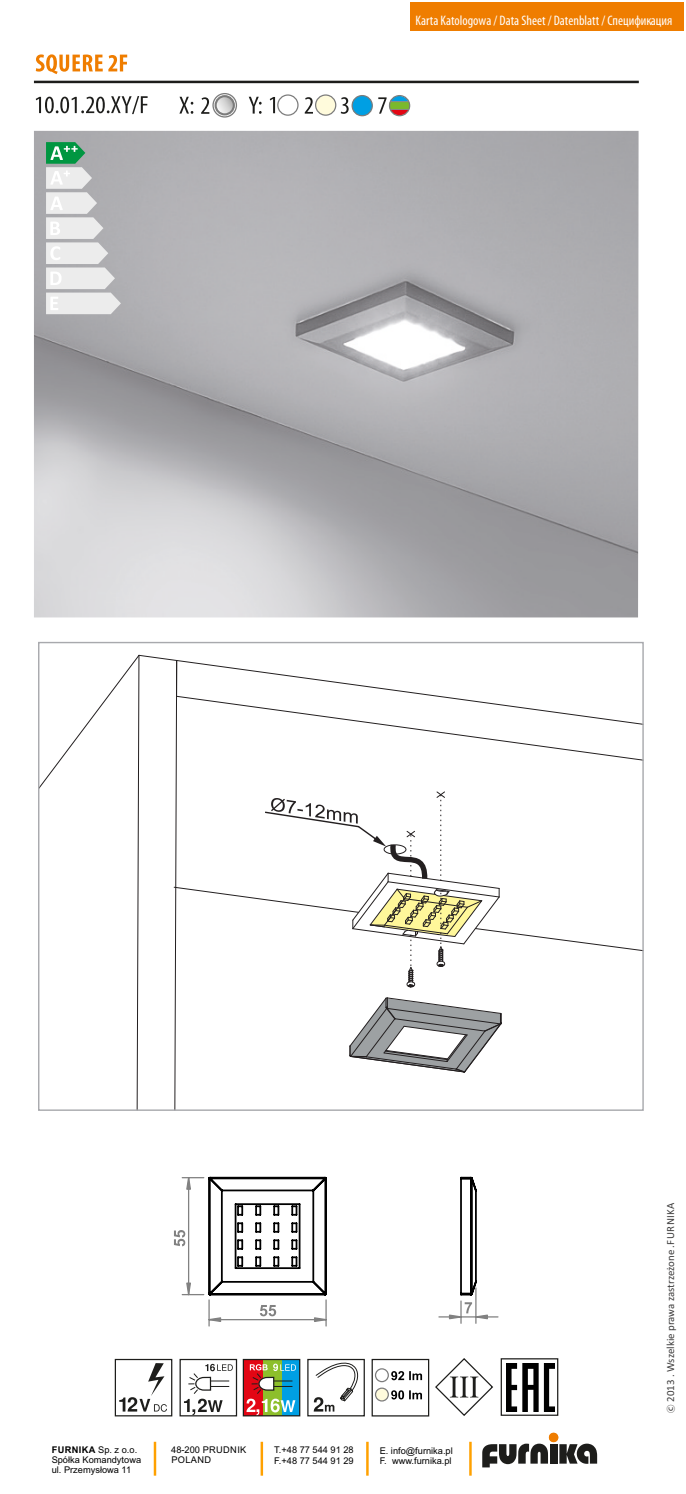
<style>
.page{position:relative;width:686px;height:1494px;background:#fff}
.page>*{position:absolute;margin:0;border:0;box-sizing:border-box;transform-origin:0 0}
.t1{font:condensed 13.75px "Myriad Pro";color:#fff}
.t2{font:11px "Calibri";color:#3c3b3b}
.t3{font:9.25px/10.2px "Arial";color:#000}
.t4{font:9.25px/10.2px "Arial";letter-spacing:.035em;color:#000}
.s1{font-weight:700}
.s2{font-family:"Koz Go Pr 6 N";font-weight:700;font-size:8.5px}
</style>
<div class="page">
<img style="left:34px;top:131px;width:604px;height:486px">
<svg style="left:46px;top:142px;width:75px;height:172px;background:#c9d0cd"></svg>
<hr style="left:34px;top:81px;width:604px;height:2px;background:#1d1d1b">
<svg style="left:36px;top:54px;width:91px;height:20px"></svg>
<hr style="left:208px;top:1300px;width:2px;height:26px;background:#818181">
<hr style="left:325px;top:1300px;width:2px;height:26px;background:#818181">
<svg style="left:174px;top:1176px;width:324px;height:147px"></svg>
<svg style="left:36px;top:96px;width:112px;height:18px"></svg>
<svg style="left:179px;top:97px;width:14px;height:17px"></svg>
<svg style="left:249px;top:97px;width:12px;height:17px"></svg>
<svg style="left:305px;top:97px;width:8px;height:17px"></svg>
<svg style="left:270px;top:97px;width:5px;height:16px"></svg>
<div style="left:315px;top:95px;width:21px;height:20px;background:#fffbdc;border-radius:50%"></div>
<div style="left:315px;top:94px;width:21px;height:22px;border:1px solid #7c7c7c;border-radius:50%"></div>
<div style="left:277px;top:94px;width:21px;height:22px;border:1px solid #7c7c7c;border-radius:50%"></div>
<svg style="left:351px;top:95px;width:22px;height:21px"></svg>
<svg style="left:341px;top:96px;width:31px;height:19px"></svg>
<div style="left:389px;top:95px;width:21px;height:21px;border:1px solid #7c7c7c;border-radius:50%"></div>
<svg style="left:378px;top:96px;width:31px;height:19px"></svg>
<svg style="left:201px;top:97px;width:8px;height:17px"></svg>
<svg style="left:216px;top:96px;width:18px;height:18px"></svg>
<div style="left:214px;top:95px;width:21px;height:20px;border:2px solid #7c7c7c;border-radius:50%"></div>
<div style="left:212px;top:93px;width:25px;height:25px;border:1px solid #7c7c7c;border-radius:50%"></div>
<div style="left:179px;top:1359px;width:58px;height:57px;border:1px solid #1d1d1b"></div>
<svg style="left:184px;top:1359px;width:49px;height:56px"></svg>
<div style="left:115px;top:1359px;width:57px;height:57px;border:1px solid #1d1d1b"></div>
<svg style="left:119px;top:1363px;width:48px;height:49px"></svg>
<div style="left:307px;top:1359px;width:58px;height:57px;border:1px solid #1d1d1b"></div>
<svg style="left:314px;top:1360px;width:45px;height:51px"></svg>
<div style="left:243px;top:1359px;width:20px;height:57px;background:#e30614"></div>
<div style="left:262px;top:1359px;width:20px;height:57px;background:#8dbf2b"></div>
<div style="left:282px;top:1359px;width:18px;height:56px;background:#009fe3"></div>
<div style="left:243px;top:1359px;width:57px;height:57px;border:1px solid #1d1d1b"></div>
<svg style="left:246px;top:1364px;width:50px;height:51px"></svg>
<div style="left:371px;top:1359px;width:58px;height:57px;background:#fff;border:1px solid #1d1d1b"></div>
<svg style="left:375px;top:1388px;width:13px;height:13px"></svg>
<div style="left:375px;top:1387px;width:14px;height:14px;border:1px solid #7c7c7c;border-radius:50%"></div>
<div style="left:375px;top:1368px;width:14px;height:14px;border:1px solid #7c7c7c;border-radius:50%"></div>
<svg style="left:391px;top:1371px;width:31px;height:9px"></svg>
<svg style="left:391px;top:1390px;width:31px;height:9px"></svg>
<div style="left:500px;top:1358px;width:58px;height:58px;border:1px solid #1d1d1b"></div>
<img style="left:506px;top:1363px;width:48px;height:48px">
<svg style="left:435px;top:1358px;width:58px;height:58px"></svg>
<div style="left:410px;top:2px;width:273px;height:29px;background:#ef7d00"></div>
<hr style="left:260px;top:1442px;width:3px;height:34px;background:#ffa100">
<hr style="left:154px;top:1442px;width:2px;height:34px;background:#ffa100">
<hr style="left:366px;top:1442px;width:2px;height:34px;background:#ffa100">
<hr style="left:469px;top:1442px;width:2px;height:34px;background:#ffa100">
<svg style="left:482px;top:1433px;width:115px;height:34px"></svg>
<svg style="left:40px;top:655px;width:601px;height:454px"></svg>
<h1 class="t1" style="left:415px;top:14px;width:258px">Karta Katologowa / Data Sheet / Datenblatt / Cпецификация</h1>
<p class="t3" style="left:52px;top:1445px;width:91px"><span class="s1">FURNIKA</span> Sp. z o.o.<br>Spółka Komandytowa ul. Przemysłowa 11</p>
<p class="t4" style="left:171px;top:1445px;width:77px">48-200 PRUDNIK<br>POLAND</p>
<p class="t3" style="left:274px;top:1446px;width:81px">T.+48 77 544 91 28<br>F.+48 77 544 91 29</p>
<p class="t3" style="left:379px;top:1446px;width:75px">E. info@furnika.pl<br>F. www.furnika.pl</p>
<p class="t2" style="left:666px;top:1412px;width:212px;rotate:-90deg"><span class="s2">Ⓒ</span> 2013 . Wszelkie prawa zastrzeżone .FURNIKA</p>
</div>
